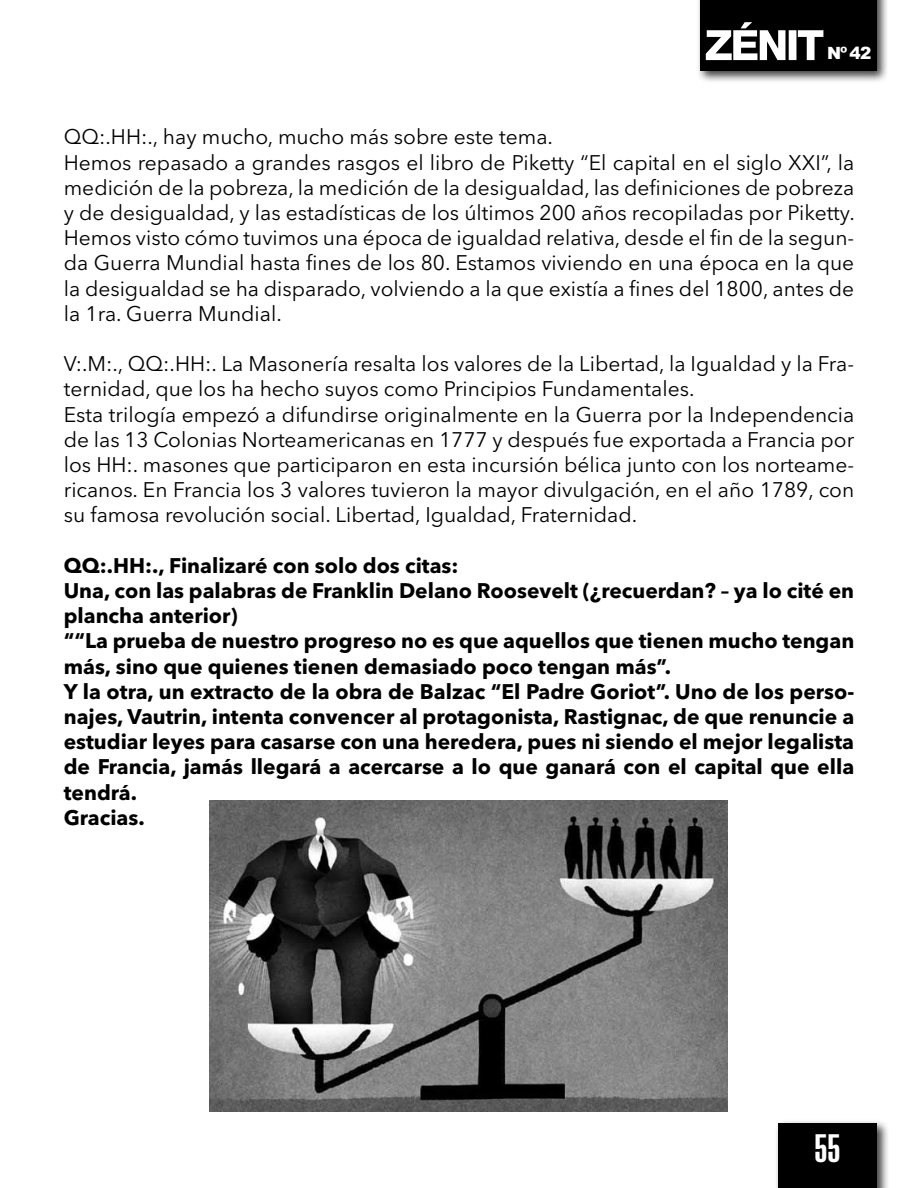
<style>
.page{position:relative;width:918px;height:1188px;background:#fff}
.page>*{position:absolute;margin:0;border:0;box-sizing:border-box;transform-origin:0 0}
.t1{font:900 extra-condensed 39px "Helvetica";color:#fff}
.t2{font:21px/25.2px "Avenir Next LT Pro";color:#000}
.t3{font:700 21px/25.2px "Avenir Next LT Pro";color:#000}
.t4{font:900 16.8px "Arial";color:#fff}
</style>
<div class="page">
<div style="left:696px;top:0;width:194px;height:84px;background:#000;opacity:.75"></div>
<div style="left:700px;top:0;width:177px;height:71px;background:#000"></div>
<svg style="left:706px;top:22px;width:117px;height:38px"></svg>
<div style="left:774px;top:1119px;width:115px;height:69px;background:#000;opacity:.75"></div>
<div style="left:778px;top:1123px;width:99px;height:65px;background:#000"></div>
<img style="left:209px;top:801px;width:519px;height:311px">
<p class="t4" style="left:827px;top:41px;width:46px">Nº42</p>
<p class="t2" style="left:64px;top:124px;width:793px">QQ:.HH:., hay mucho, mucho más sobre este tema.<br>Hemos repasado a grandes rasgos el libro de Piketty “El capital en el siglo XXI”, la medición de la pobreza, la medición de la desigualdad, las definiciones de pobreza y de desigualdad, y las estadísticas de los últimos 200 años recopiladas por Piketty.<br>Hemos visto cómo tuvimos una época de igualdad relativa, desde el fin de la segun&shy;da Guerra Mundial hasta fines de los 80. Estamos viviendo en una época en la que la desigualdad se ha disparado, volviendo a la que existía a fines del 1800, antes de la 1ra. Guerra Mundial.</p>
<p class="t2" style="left:64px;top:351px;width:792px">V:.M:., QQ:.HH:. La Masonería resalta los valores de la Libertad, la Igualdad y la Fra&shy;ternidad, que los ha hecho suyos como Principios Fundamentales.<br>Esta trilogía empezó a difundirse originalmente en la Guerra por la Independencia de las 13 Colonias Norteamericanas en 1777 y después fue exportada a Francia por los HH:. masones que participaron en esta incursión bélica junto con los norteame&shy;ricanos. En Francia los 3 valores tuvieron la mayor divulgación, en el año 1789, con su famosa revolución social. Libertad, Igualdad, Fraternidad.</p>
<p class="t3" style="left:64px;top:553px;width:792px">QQ:.HH:., Finalizaré con solo dos citas:<br>Una, con las palabras de Franklin Delano Roosevelt (¿recuerdan? – ya lo cité en plancha anterior)<br>““La prueba de nuestro progreso no es que aquellos que tienen mucho tengan más, sino que quienes tienen demasiado poco tengan más”.<br>Y la otra, un extracto de la obra de Balzac “El Padre Goriot”. Uno de los perso&shy;najes, Vautrin, intenta convencer al protagonista, Rastignac, de que renuncie a estudiar leyes para casarse con una heredera, pues ni siendo el mejor legalista de Francia, jamás llegará a acercarse a lo que ganará con el capital que ella tendrá.<br>Gracias.</p>
<h1 class="t1" style="left:814px;top:1126px;width:27px">55</h1>
</div>
